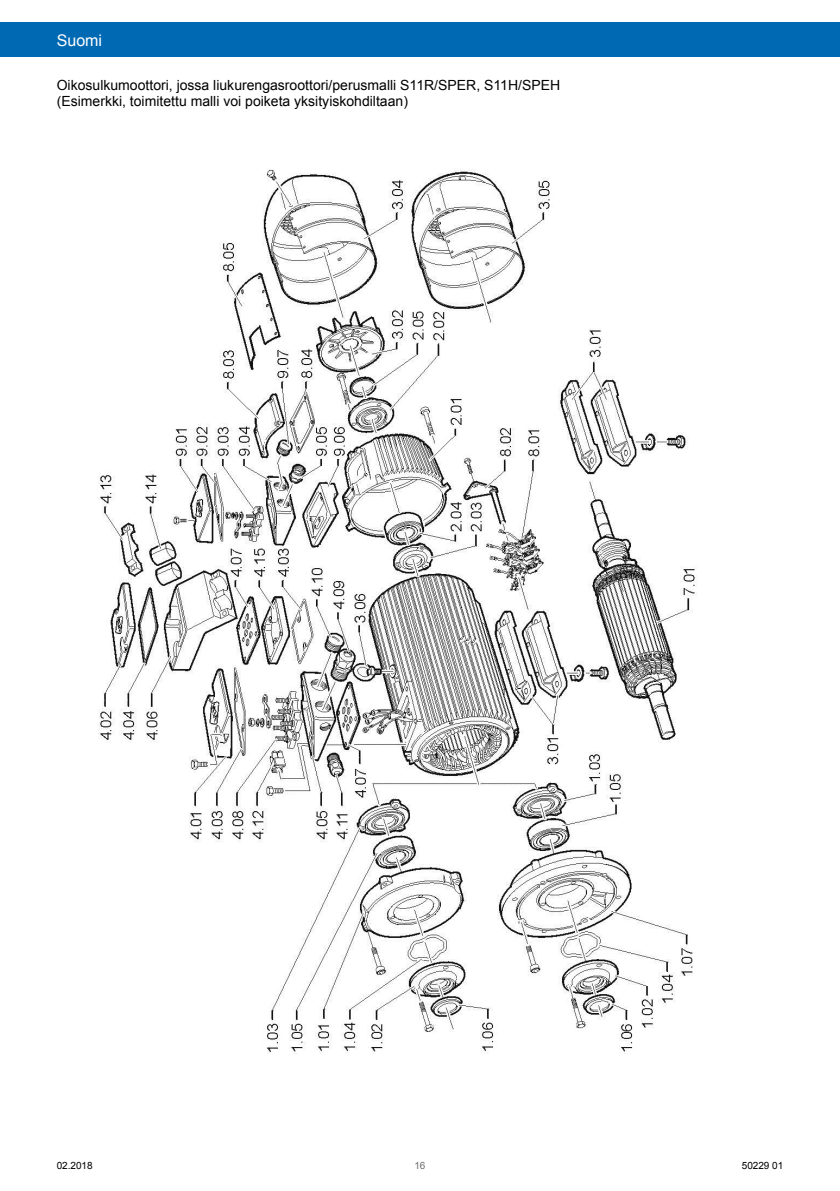
<style>
.page{position:relative;width:840px;height:1191px;background:#fff}
.page>*{position:absolute;margin:0;border:0;box-sizing:border-box;transform-origin:0 0}
.t1{font:16px "Arial";color:#fff}
.t2{font:14px/16px "Arial";color:#000}
.t3{font:10px "Arial";letter-spacing:-.005em;color:#000}
.t4{font:10px "Arial";color:#706f6f}
</style>
<div class="page">
<div style="left:0;top:23px;width:839px;height:34px;background:#0069b4"></div>
<img style="left:99px;top:169px;width:598px;height:885px">
<p class="t1" style="left:57px;top:29px;width:47px">Suomi</p>
<p class="t2" style="left:57px;top:77px;width:504px">Oikosulkumoottori, jossa liukurengasroottori/perusmalli S11R/SPER, S11H/SPEH (Esimerkki, toimitettu malli voi poiketa yksityiskohdiltaan)</p>
<p class="t3" style="left:57px;top:1158px;width:37px">02.2018</p>
<p class="t4" style="left:414px;top:1158px;width:13px">16</p>
<p class="t3" style="left:741px;top:1158px;width:43px">50229 01</p>
</div>
